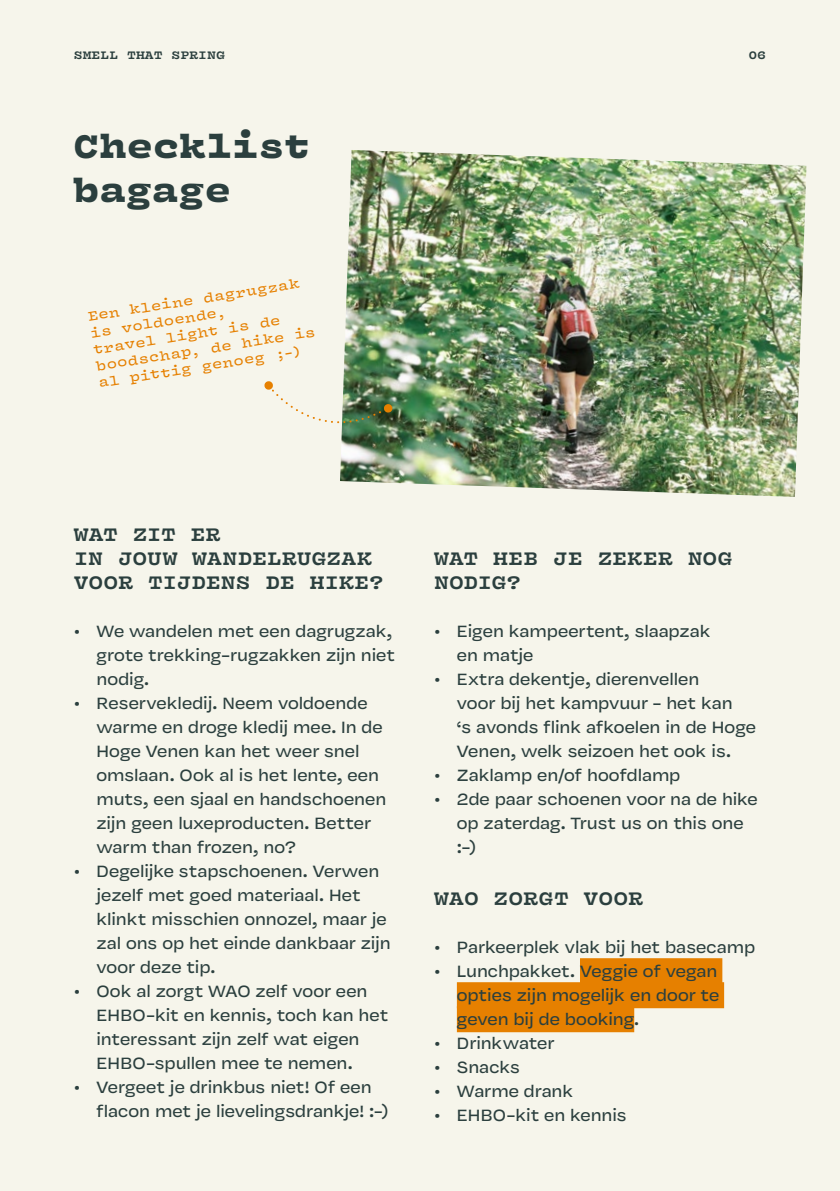
<style>
.page{position:relative;width:840px;height:1191px;background:#fff}
.page>*{position:absolute;margin:0;border:0;box-sizing:border-box;transform-origin:0 0}
.t1{font:900 36px/43.2px "Vulf Mono";letter-spacing:-.01em;color:#2b3f3e}
.t2{font:700 20px/24px "Vulf Mono";letter-spacing:.005em;color:#2b3f3e}
.t3{font:18px/24px "Vulf Sans";color:#2b3f3e}
.t4{font:14px/16.8px "Vulf Mono";color:#e68000}
.t5{font:700 12px "Vulf Mono";color:#2b3f3e}
</style>
<div class="page">
<div style="left:0;top:0;width:839px;height:1191px;background:#f6f5eb"></div>
<div style="left:579px;top:958px;width:143px;height:26px;background:#e68000"></div>
<div style="left:456px;top:982px;width:267px;height:26px;background:#e68000"></div>
<div style="left:456px;top:1006px;width:178px;height:26px;background:#e68000"></div>
<img style="left:340px;top:150px;width:466px;height:347px">
<svg style="left:264px;top:381px;width:128px;height:60px"></svg>
<p class="t5" style="left:74px;top:46px;width:152px">SMELL THAT SPRING</p>
<p class="t5" style="left:748px;top:46px;width:19px">06</p>
<h1 class="t1" style="left:73px;top:122px;width:239px">Checklist bagage</h1>
<p class="t4" style="left:87px;top:307px;width:223px;rotate:-9deg">Een kleine dagrugzak is voldoende,<br>travel light is de boodschap, de hike is al pittig genoeg ;-)</p>
<p class="t2" style="left:74px;top:521px;width:311px">WAT ZIT ER<br>IN JOUW WANDELRUGZAK<br>VOOR TIJDENS DE HIKE?</p>
<p class="t3" style="left:96px;top:619px;width:300px;text-indent:-23px">• We wandelen met een dagrugzak, grote trekking-rugzakken zijn niet nodig.</p>
<p class="t3" style="left:96px;top:691px;width:291px;text-indent:-23px">• Reservekledij. Neem voldoende warme en droge kledij mee. In de<br>Hoge Venen kan het weer snel omslaan. Ook al is het lente, een muts, een sjaal en handschoenen zijn geen luxeproducten. Better warm than frozen, no?</p>
<p class="t3" style="left:96px;top:859px;width:295px;text-indent:-23px">• Degelijke stapschoenen. Verwen jezelf met goed materiaal. Het klinkt misschien onnozel, maar je zal ons op het einde dankbaar zijn voor deze tip.</p>
<p class="t3" style="left:96px;top:979px;width:293px;text-indent:-23px">• Ook al zorgt WAO zelf voor een<br>EHBO-kit en kennis, toch kan het interessant zijn zelf wat eigen<br>EHBO-spullen mee te nemen.</p>
<p class="t3" style="left:96px;top:1075px;width:293px;text-indent:-23px">• Vergeet je drinkbus niet! Of een flacon met je lievelingsdrankje! :-)</p>
<p class="t2" style="left:434px;top:545px;width:299px">WAT HEB JE ZEKER NOG<br>NODIG?</p>
<p class="t3" style="left:456px;top:619px;width:255px;text-indent:-23px">• Eigen kampeertent, slaapzak en matje</p>
<p class="t3" style="left:456px;top:667px;width:300px;text-indent:-23px">• Extra dekentje, dierenvellen<br>voor bij het kampvuur - het kan<br>‘s avonds flink afkoelen in de Hoge<br>Venen, welk seizoen het ook is.</p>
<p class="t3" style="left:434px;top:763px;width:247px">• Zaklamp en/of hoofdlamp</p>
<p class="t3" style="left:456px;top:787px;width:302px;text-indent:-23px">• 2de paar schoenen voor na de hike op zaterdag. Trust us on this one :-)</p>
<p class="t2" style="left:434px;top:885px;width:210px">WAO ZORGT VOOR</p>
<p class="t3" style="left:434px;top:935px;width:322px">• Parkeerplek vlak bij het basecamp</p>
<p class="t3" style="left:456px;top:959px;width:264px;text-align:justify;text-indent:-23px">• Lunchpakket. Veggie of vegan opties zijn mogelijk en door te geven bij de booking.</p>
<p class="t3" style="left:434px;top:1031px;width:122px">• Drinkwater</p>
<p class="t3" style="left:434px;top:1055px;width:87px">• Snacks</p>
<p class="t3" style="left:434px;top:1079px;width:141px">• Warme drank</p>
<p class="t3" style="left:434px;top:1103px;width:194px">• EHBO-kit en kennis</p>
</div>
